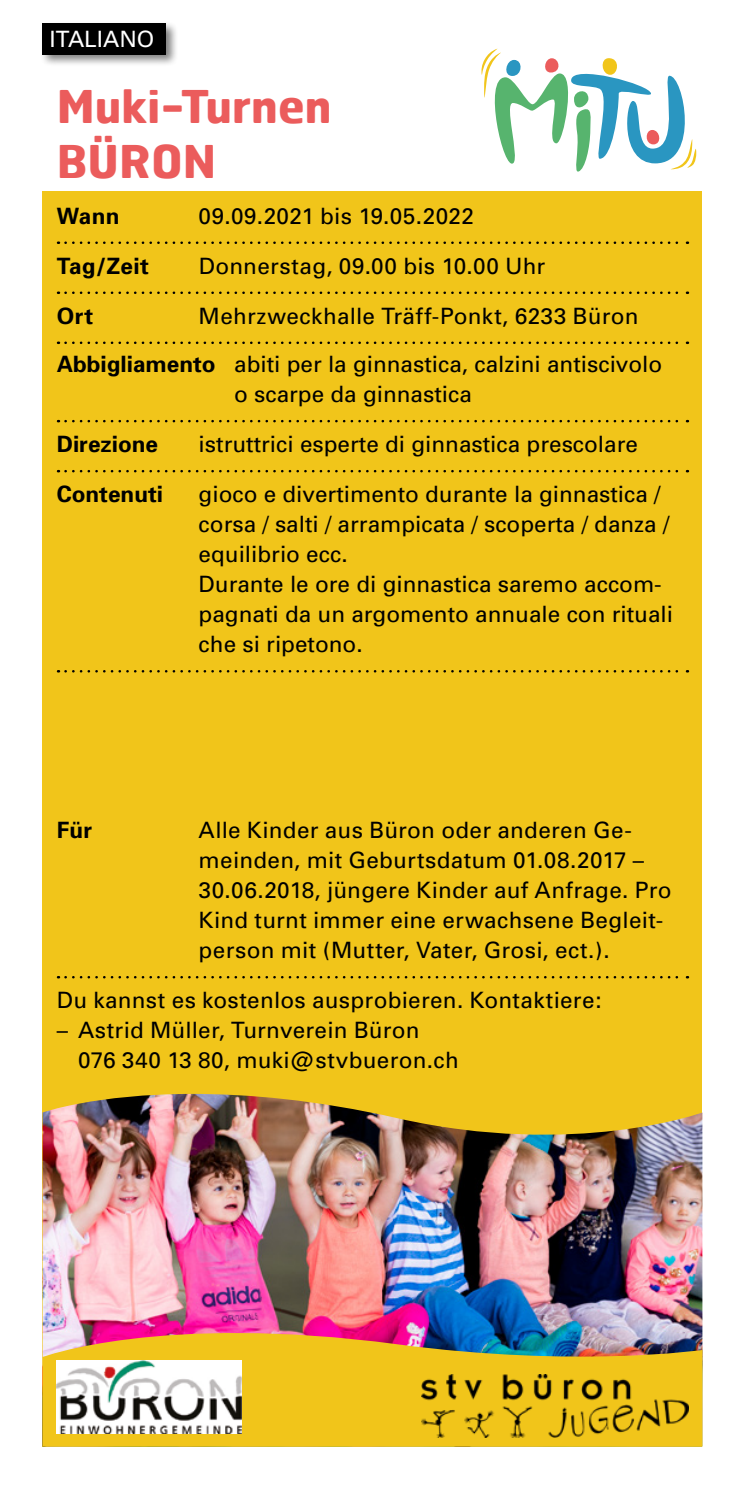
<style>
.page{position:relative;width:745px;height:1489px;background:#fff}
.page>*{position:absolute;margin:0;border:0;box-sizing:border-box;transform-origin:0 0}
.t1{font:700 45px/55px "Hermes FB";color:#eb5c5c}
.t2{font:22.5px/30px "Univers";color:#000}
.t3{font:700 22.5px "Univers";color:#000}
.t4{font:22.5px "Univers";color:#fff}
.s1{font-weight:700}
</style>
<div class="page">
<div style="left:43px;top:191px;width:659px;height:1255px;background:#f1c51a"></div>
<img style="left:43px;top:1093px;width:659px;height:219px">
<img style="left:43px;top:1312px;width:659px;height:126px">
<svg style="left:481px;top:49px;width:216px;height:123px"></svg>
<svg style="left:65px;top:976px;width:622px;height:2px"></svg>
<img style="left:57px;top:1360px;width:185px;height:73px">
<img style="left:421px;top:1374px;width:267px;height:63px">
<svg style="left:65px;top:241px;width:622px;height:3px"></svg>
<svg style="left:65px;top:291px;width:622px;height:3px"></svg>
<svg style="left:65px;top:341px;width:622px;height:3px"></svg>
<div style="left:40px;top:21px;width:138px;height:46px;background:#000;opacity:.5"></div>
<div style="left:43px;top:23px;width:123px;height:32px;background:#000"></div>
<svg style="left:65px;top:420px;width:622px;height:2px"></svg>
<svg style="left:65px;top:470px;width:622px;height:2px"></svg>
<svg style="left:65px;top:670px;width:622px;height:2px"></svg>
<p class="t4" style="left:50px;top:26px;width:106px">ITALIANO</p>
<h1 class="t1" style="left:57px;top:77px;width:276px">Muki-Turnen<br>BÜRON</h1>
<p class="t3" style="left:57px;top:202px;width:64px">Wann</p>
<p class="t2" style="left:198px;top:201px;width:276px">09.09.2021 bis 19.05.2022</p>
<p class="t3" style="left:57px;top:252px;width:94px">Tag/Zeit</p>
<p class="t2" style="left:198px;top:251px;width:348px">Donnerstag, 09.00 bis 10.00 Uhr</p>
<p class="t3" style="left:57px;top:302px;width:38px">Ort</p>
<p class="t2" style="left:198px;top:301px;width:441px">Mehrzweckhalle Träff-Ponkt, 6233 Büron</p>
<p class="t2" style="left:57px;top:349px;width:606px;text-align:center"><span class="s1">Abbigliamento</span> abiti per la ginnastica, calzini antiscivolo o scarpe da ginnastica</p>
<p class="t3" style="left:57px;top:431px;width:103px">Direzione</p>
<p class="t2" style="left:198px;top:429px;width:440px">istruttrici esperte di ginnastica prescolare</p>
<p class="t3" style="left:57px;top:481px;width:108px">Contenuti</p>
<p class="t2" style="left:198px;top:479px;width:475px">gioco e divertimento durante la ginnastica / corsa / salti / arrampicata / scoperta / danza / equilibrio ecc.<br>Durante le ore di ginnastica saremo accom&shy;pagnati da un argomento annuale con rituali che si ripetono.</p>
<p class="t3" style="left:57px;top:816px;width:37px">Für</p>
<p class="t2" style="left:198px;top:815px;width:474px">Alle Kinder aus Büron oder anderen Ge&shy;meinden, mit Geburtsdatum 01.08.2017 – 30.06.2018, jüngere Kinder auf Anfrage. Pro Kind turnt immer eine erwachsene Begleit&shy;person mit (Mutter, Vater, Grosi, ect.).</p>
<p class="t2" style="left:57px;top:985px;width:546px">Du kannst es kostenlos ausprobieren. Kontaktiere:</p>
<p class="t2" style="left:78px;top:1015px;width:382px;text-indent:-21px">– Astrid Müller, Turnverein Büron<br>076 340 13 80, muki@stvbueron.ch</p>
</div>
